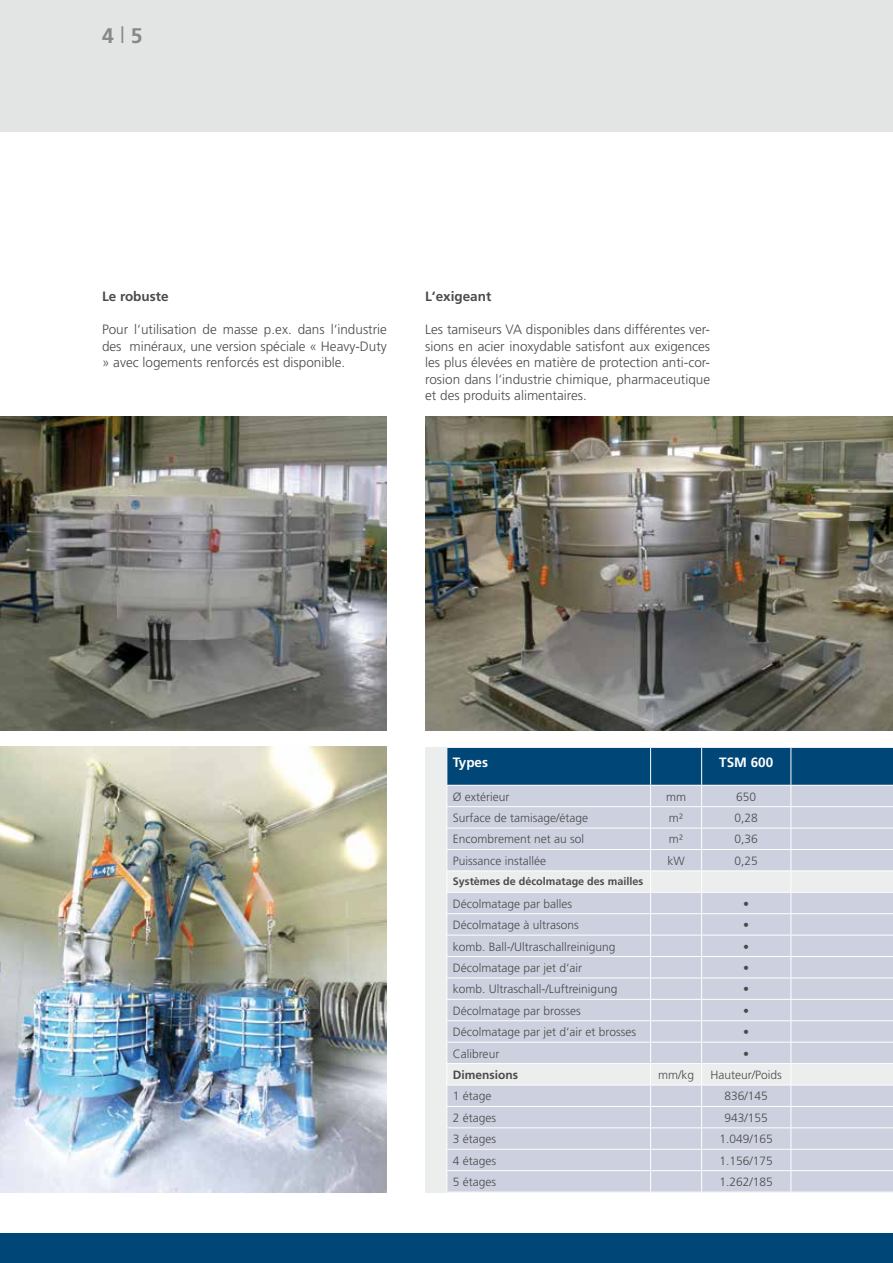
<style>
.page{position:relative;width:893px;height:1263px;background:#fff}
.page>*{position:absolute;margin:0;border:0;box-sizing:border-box;transform-origin:0 0}
.t1{font:700 21.15px "Frutiger";color:#87888a}
.t2{font:300 13.5px/16.5px "Frutiger";color:#4b4b4d;text-align:justify}
.t3{font:700 13.5px "Frutiger";color:#4b4b4d}
.t4{font:700 13.5px "Frutiger";color:#fff}
.t5{font:300 12px "Frutiger";color:#4b4b4d}
.t6{font:700 12px "Frutiger";color:#4b4b4d}
.t7{font:700 10.8px "Frutiger";color:#4b4b4d}
.s1{font-weight:300;font-size:24px}
</style>
<div class="page">
<div style="left:0;top:0;width:893px;height:132px;background:#e3e4e4"></div>
<div style="left:0;top:1233px;width:893px;height:30px;background:#004777"></div>
<img style="left:0;top:417px;width:387px;height:313px">
<img style="left:425px;top:417px;width:468px;height:313px">
<div style="left:425px;top:747px;width:468px;height:445px;background:#eceded"></div>
<img style="left:0;top:747px;width:387px;height:445px">
<svg style="left:446px;top:747px;width:447px;height:445px"></svg>
<h1 class="t1" style="left:102px;top:24px;width:42px">4<span class="s1">I</span>5</h1>
<p class="t3" style="left:102px;top:289px;width:68px">Le robuste</p>
<p class="t2" style="left:102px;top:322px;width:286px">Pour l‘utilisation de masse p.ex. dans l‘industrie des minéraux, une version spéciale « Heavy-Duty » avec logements renforcés est disponible.</p>
<p class="t3" style="left:425px;top:289px;width:68px">L‘exigeant</p>
<p class="t2" style="left:425px;top:322px;width:286px">Les tamiseurs VA disponibles dans différentes ver&shy;sions en acier inoxydable satisfont aux exigences les plus élevées en matière de protection anti-cor&shy;rosion dans l‘industrie chimique, pharmaceutique et des produits alimentaires.</p>
<p class="t4" style="left:453px;top:754px;width:37px">Types</p>
<p class="t4" style="left:719px;top:754px;width:56px">TSM 600</p>
<p class="t5" style="left:453px;top:790px;width:58px">Ø extérieur</p>
<p class="t5" style="left:666px;top:790px;width:21px">mm</p>
<p class="t5" style="left:736px;top:790px;width:22px">650</p>
<p class="t5" style="left:453px;top:811px;width:137px">Surface de tamisage/étage</p>
<p class="t5" style="left:669px;top:811px;width:16px">m²</p>
<p class="t5" style="left:735px;top:811px;width:25px">0,28</p>
<p class="t5" style="left:453px;top:832px;width:133px">Encombrement net au sol</p>
<p class="t5" style="left:669px;top:832px;width:16px">m²</p>
<p class="t5" style="left:735px;top:832px;width:25px">0,36</p>
<p class="t5" style="left:453px;top:854px;width:95px">Puissance installée</p>
<p class="t5" style="left:667px;top:854px;width:19px">kW</p>
<p class="t5" style="left:735px;top:854px;width:25px">0,25</p>
<p class="t7" style="left:453px;top:875px;width:192px">Systèmes de décolmatage des mailles</p>
<p class="t5" style="left:453px;top:897px;width:121px">Décolmatage par balles</p>
<p class="t5" style="left:743px;top:897px;width:7px">•</p>
<p class="t5" style="left:453px;top:918px;width:128px">Décolmatage à ultrasons</p>
<p class="t5" style="left:743px;top:918px;width:7px">•</p>
<p class="t5" style="left:453px;top:939px;width:164px">komb. Ball-/Ultraschallreinigung</p>
<p class="t5" style="left:743px;top:939px;width:7px">•</p>
<p class="t5" style="left:453px;top:961px;width:131px">Décolmatage par jet d‘air</p>
<p class="t5" style="left:743px;top:961px;width:7px">•</p>
<p class="t5" style="left:453px;top:982px;width:166px">komb. Ultraschall-/Luftreinigung</p>
<p class="t5" style="left:743px;top:982px;width:7px">•</p>
<p class="t5" style="left:453px;top:1004px;width:129px">Décolmatage par brosses</p>
<p class="t5" style="left:743px;top:1004px;width:7px">•</p>
<p class="t5" style="left:453px;top:1025px;width:185px">Décolmatage par jet d‘air et brosses</p>
<p class="t5" style="left:743px;top:1025px;width:7px">•</p>
<p class="t5" style="left:453px;top:1047px;width:48px">Calibreur</p>
<p class="t5" style="left:743px;top:1047px;width:7px">•</p>
<p class="t6" style="left:453px;top:1068px;width:67px">Dimensions</p>
<p class="t5" style="left:658px;top:1068px;width:37px">mm/kg</p>
<p class="t5" style="left:711px;top:1068px;width:73px">Hauteur/Poids</p>
<p class="t5" style="left:453px;top:1089px;width:40px">1 étage</p>
<p class="t5" style="left:725px;top:1089px;width:45px">836/145</p>
<p class="t5" style="left:453px;top:1111px;width:45px">2 étages</p>
<p class="t5" style="left:725px;top:1111px;width:45px">943/155</p>
<p class="t5" style="left:453px;top:1132px;width:45px">3 étages</p>
<p class="t5" style="left:720px;top:1132px;width:55px">1.049/165</p>
<p class="t5" style="left:453px;top:1154px;width:45px">4 étages</p>
<p class="t5" style="left:720px;top:1154px;width:55px">1.156/175</p>
<p class="t5" style="left:453px;top:1175px;width:45px">5 étages</p>
<p class="t5" style="left:720px;top:1175px;width:55px">1.262/185</p>
</div>
